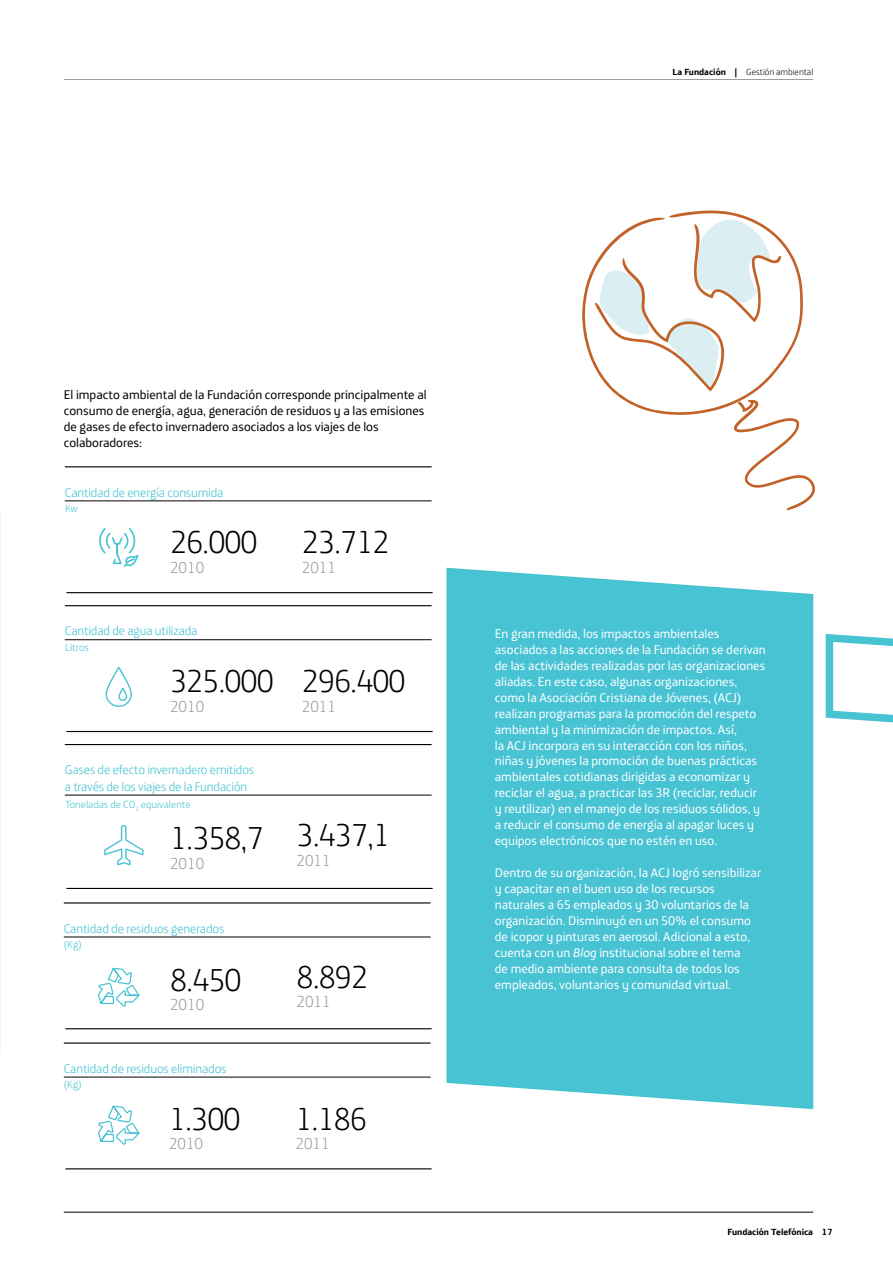
<style>
.page{position:relative;width:893px;height:1263px;background:#fff}
.page>*{position:absolute;margin:0;border:0;box-sizing:border-box;transform-origin:0 0}
.t1{font:300 32.1px "Telefonica Headline";letter-spacing:-.03em;color:#000}
.t2{font:300 16.05px "Telefonica Headline";color:#949ca1}
.t3{font:12.75px/15.9px "Telefonica Text";color:#fff}
.t4{font:12.75px/15.9px "Telefonica Text";color:#000}
.t5{font:300 12.75px/16.5px "Telefonica Headline";letter-spacing:-.01em;color:#3ec2d2}
.t6{font:300 10.5px "Telefonica Headline";color:#47c3d3}
.t7{font:300 9px "Telefonica Headline";color:#000}
.t8{font:700 9px "Telefonica Text";color:#000}
.s1{font-family:"Telefonica Text";font-weight:700}
.s2{font-style:italic}
</style>
<div class="page">
<hr style="left:64px;top:79px;width:749px;height:1px;background:#949ca1">
<hr style="left:64px;top:1212px;width:749px;height:1px;background:#000">
<img style="left:0;top:512px;width:1px;height:540px">
<div style="left:446px;top:568px;width:367px;height:541px;background:#47c3d3"></div>
<hr style="left:65px;top:605px;width:367px;height:1px;background:#000">
<hr style="left:65px;top:639px;width:367px;height:1px;background:#000">
<hr style="left:66px;top:731px;width:367px;height:1px;background:#000">
<hr style="left:65px;top:466px;width:367px;height:1px;background:#000">
<hr style="left:65px;top:501px;width:367px;height:1px;background:#000">
<hr style="left:66px;top:592px;width:367px;height:1px;background:#000">
<hr style="left:65px;top:744px;width:367px;height:1px;background:#000">
<hr style="left:65px;top:795px;width:367px;height:1px;background:#000">
<hr style="left:66px;top:888px;width:367px;height:1px;background:#000">
<hr style="left:64px;top:1042px;width:367px;height:2px;background:#000">
<hr style="left:64px;top:1077px;width:367px;height:1px;background:#000">
<hr style="left:65px;top:1168px;width:367px;height:1px;background:#000">
<hr style="left:64px;top:902px;width:367px;height:1px;background:#000">
<hr style="left:64px;top:937px;width:367px;height:1px;background:#000">
<hr style="left:65px;top:1028px;width:367px;height:1px;background:#000">
<div style="left:106px;top:667px;width:26px;height:40px;border:1px solid #47c3d3;border-radius:12px"></div>
<div style="left:118px;top:688px;width:9px;height:13px;border:1px solid #47c3d3;border-radius:4px"></div>
<svg style="left:98px;top:967px;width:42px;height:39px"></svg>
<svg style="left:98px;top:1105px;width:42px;height:39px"></svg>
<svg style="left:99px;top:528px;width:40px;height:39px"></svg>
<svg style="left:518px;top:210px;width:375px;height:518px"></svg>
<svg style="left:104px;top:825px;width:40px;height:41px"></svg>
<p class="t7" style="left:673px;top:66px;width:142px"><span class="s1">La Fundación |</span> Gestión ambiental</p>
<p class="t4" style="left:64px;top:386px;width:364px">El impacto ambiental de la Fundación corresponde principalmente al consumo de energía, agua, generación de residuos y a las emisiones de gases de efecto invernadero asociados a los viajes de los colaboradores:</p>
<p class="t5" style="left:65px;top:484px;width:160px">Cantidad de energía consumida</p>
<h1 class="t1" style="left:170px;top:522px;width:89px">26.000</h1>
<p class="t2" style="left:170px;top:557px;width:36px">2010</p>
<p class="t6" style="left:65px;top:502px;width:14px">Kw</p>
<p class="t5" style="left:65px;top:623px;width:134px">Cantidad de agua utilizada</p>
<h1 class="t1" style="left:170px;top:661px;width:105px">325.000</h1>
<p class="t2" style="left:170px;top:696px;width:36px">2010</p>
<p class="t6" style="left:65px;top:641px;width:25px">Litros</p>
<p class="t5" style="left:65px;top:761px;width:191px">Gases de efecto invernadero emitidos a través de los viajes de la Fundación</p>
<h1 class="t1" style="left:170px;top:818px;width:95px">1.358,7</h1>
<p class="t2" style="left:170px;top:853px;width:36px">2010</p>
<p class="t6" style="left:65px;top:798px;width:127px">Toneladas de CO<sub>2</sub> equivalente</p>
<p class="t5" style="left:64px;top:920px;width:162px">Cantidad de residuos generados</p>
<p class="t6" style="left:64px;top:937px;width:19px">(Kg)</p>
<h1 class="t1" style="left:170px;top:959px;width:73px">8.450</h1>
<p class="t2" style="left:170px;top:994px;width:36px">2010</p>
<p class="t5" style="left:64px;top:1060px;width:164px">Cantidad de residuos eliminados</p>
<h1 class="t1" style="left:169px;top:1098px;width:73px">1.300</h1>
<p class="t2" style="left:169px;top:1133px;width:36px">2010</p>
<p class="t6" style="left:64px;top:1078px;width:19px">(Kg)</p>
<h1 class="t1" style="left:302px;top:522px;width:89px">23.712</h1>
<p class="t2" style="left:302px;top:557px;width:36px">2011</p>
<h1 class="t1" style="left:302px;top:661px;width:105px">296.400</h1>
<p class="t2" style="left:302px;top:696px;width:36px">2011</p>
<h1 class="t1" style="left:297px;top:815px;width:95px">3.437,1</h1>
<p class="t2" style="left:297px;top:850px;width:36px">2011</p>
<h1 class="t1" style="left:297px;top:956px;width:73px">8.892</h1>
<p class="t2" style="left:297px;top:991px;width:36px">2011</p>
<h1 class="t1" style="left:296px;top:1098px;width:73px">1.186</h1>
<p class="t2" style="left:296px;top:1133px;width:36px">2011</p>
<p class="t3" style="left:495px;top:625px;width:273px">En gran medida, los impactos ambientales asociados a las acciones de la Fundación se derivan de las actividades realizadas por las organizaciones aliadas. En este caso, algunas organizaciones, como la Asociación Cristiana de Jóvenes, (ACJ) realizan programas para la promoción del respeto ambiental y la minimización de impactos. Así,<br>la ACJ incorpora en su interacción con los niños, niñas y jóvenes la promoción de buenas prácticas ambientales cotidianas dirigidas a economizar y reciclar el agua, a practicar las 3R (reciclar, reducir y reutilizar) en el manejo de los residuos sólidos, y a reducir el consumo de energía al apagar luces y equipos electrónicos que no estén en uso.</p>
<p class="t3" style="left:495px;top:864px;width:268px">Dentro de su organización, la ACJ logró sensibilizar y capacitar en el buen uso de los recursos naturales a 65 empleados y 30 voluntarios de la organización. Disminuyó en un 50% el consumo de icopor y pinturas en aerosol. Adicional a esto, cuenta con un <span class="s2">Blog</span> institucional sobre el tema<br>de medio ambiente para consulta de todos los empleados, voluntarios y comunidad virtual.</p>
<p class="t8" style="left:727px;top:1225px;width:107px">Fundación Telefónica 17</p>
</div>
